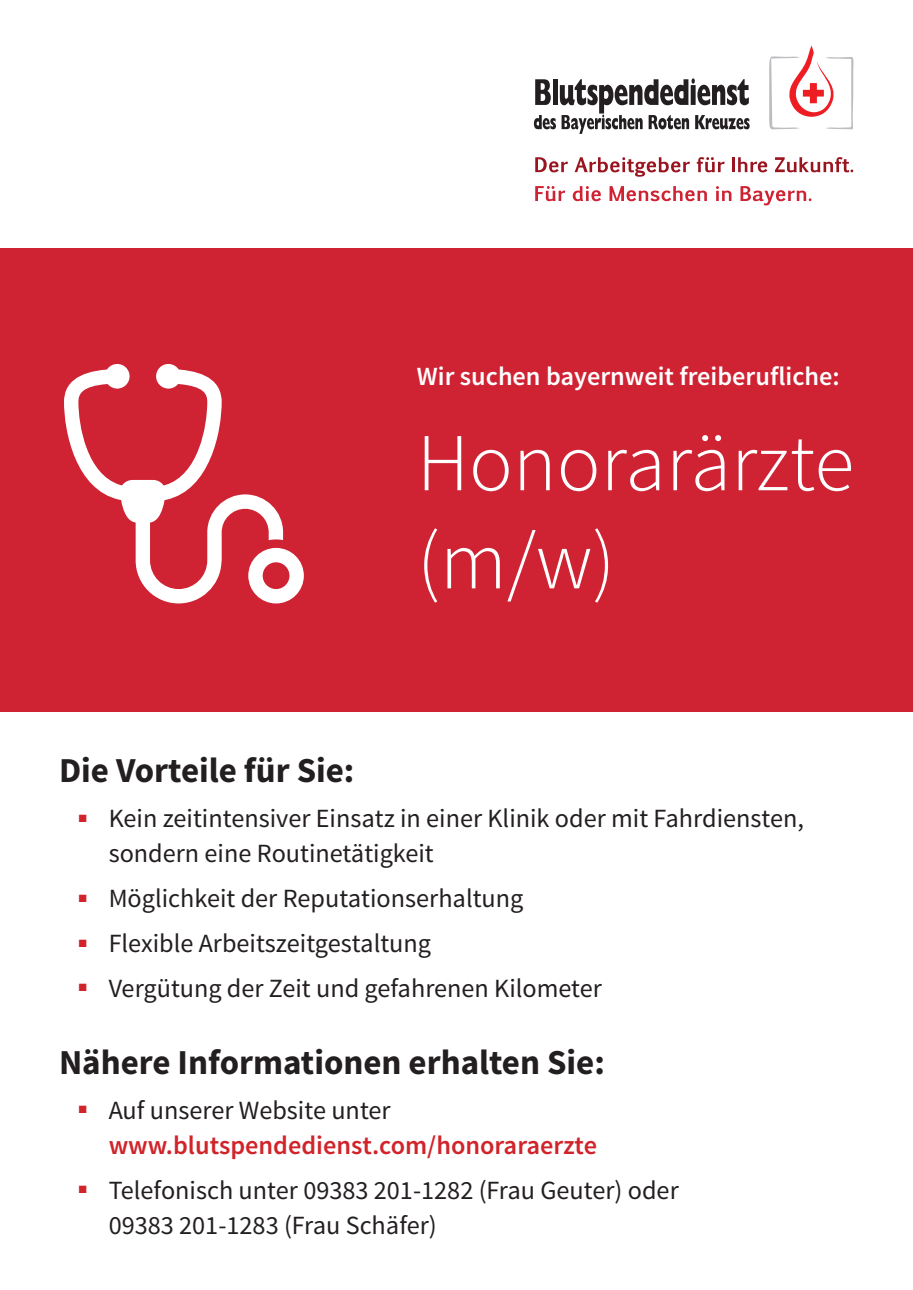
<style>
.page{position:relative;width:913px;height:1290px;background:#fff}
.page>*{position:absolute;margin:0;border:0;box-sizing:border-box;transform-origin:0 0}
.t1{font:300 82.25px/98px "Source Sans Pro";color:#fff}
.t2{font:700 35px "Source Sans Pro";color:#231f20}
.t3{font:26.25px/35px "Source Sans Pro";color:#231f20}
.t4{font:600 26.25px/35px "Source Sans Pro";color:#d1232a}
.t5{font:600 26.25px "Source Sans Pro";color:#fff}
.s1{font-weight:400;color:#231f20}
</style>
<div class="page">
<div style="left:0;top:248px;width:913px;height:464px;background:#cf2233"></div>
<svg style="left:534px;top:78px;width:215px;height:56px"></svg>
<svg style="left:769px;top:45px;width:85px;height:85px"></svg>
<svg style="left:535px;top:157px;width:33px;height:15px"></svg>
<svg style="left:574px;top:157px;width:116px;height:20px"></svg>
<svg style="left:697px;top:157px;width:27px;height:15px"></svg>
<hr style="left:732px;top:157px;width:3px;height:15px;background:#9a1420">
<svg style="left:738px;top:157px;width:29px;height:15px"></svg>
<svg style="left:775px;top:157px;width:78px;height:15px"></svg>
<svg style="left:535px;top:186px;width:30px;height:15px"></svg>
<svg style="left:573px;top:186px;width:28px;height:15px"></svg>
<svg style="left:609px;top:186px;width:98px;height:15px"></svg>
<svg style="left:716px;top:186px;width:15px;height:15px"></svg>
<svg style="left:740px;top:186px;width:71px;height:19px"></svg>
<svg style="left:64px;top:364px;width:219px;height:239px"></svg>
<svg style="left:248px;top:548px;width:56px;height:55px"></svg>
<p class="t5" style="left:417px;top:360px;width:424px">Wir suchen bayernweit freiberufliche:</p>
<h1 class="t1" style="left:417px;top:414px;width:439px">Honorarärzte (m/w)</h1>
<h2 class="t2" style="left:59px;top:747px;width:297px">Die Vorteile für Sie:</h2>
<p class="t3" style="left:109px;top:801px;width:697px;text-indent:-30px"><sup>■</sup> Kein zeitintensiver Einsatz in einer Klinik oder mit Fahrdiensten, sondern eine Routinetätigkeit</p>
<p class="t3" style="left:79px;top:881px;width:446px"><sup>■</sup> Möglichkeit der Reputationserhaltung</p>
<p class="t3" style="left:79px;top:926px;width:354px"><sup>■</sup> Flexible Arbeitszeitgestaltung</p>
<p class="t3" style="left:79px;top:971px;width:524px"><sup>■</sup> Vergütung der Zeit und gefahrenen Kilometer</p>
<h2 class="t2" style="left:59px;top:1038px;width:547px">Nähere Informationen erhalten Sie:</h2>
<p class="t4" style="left:109px;top:1093px;width:490px;text-indent:-30px">■ <span class="s1">Auf unserer Website unter </span>www.blutspendedienst.com/honoraraerzte</p>
<p class="t3" style="left:109px;top:1173px;width:571px;text-indent:-30px"><sup>■</sup> Telefonisch unter 09383 201-1282 (Frau Geuter) oder<br>09383 201-1283 (Frau Schäfer)</p>
</div>
